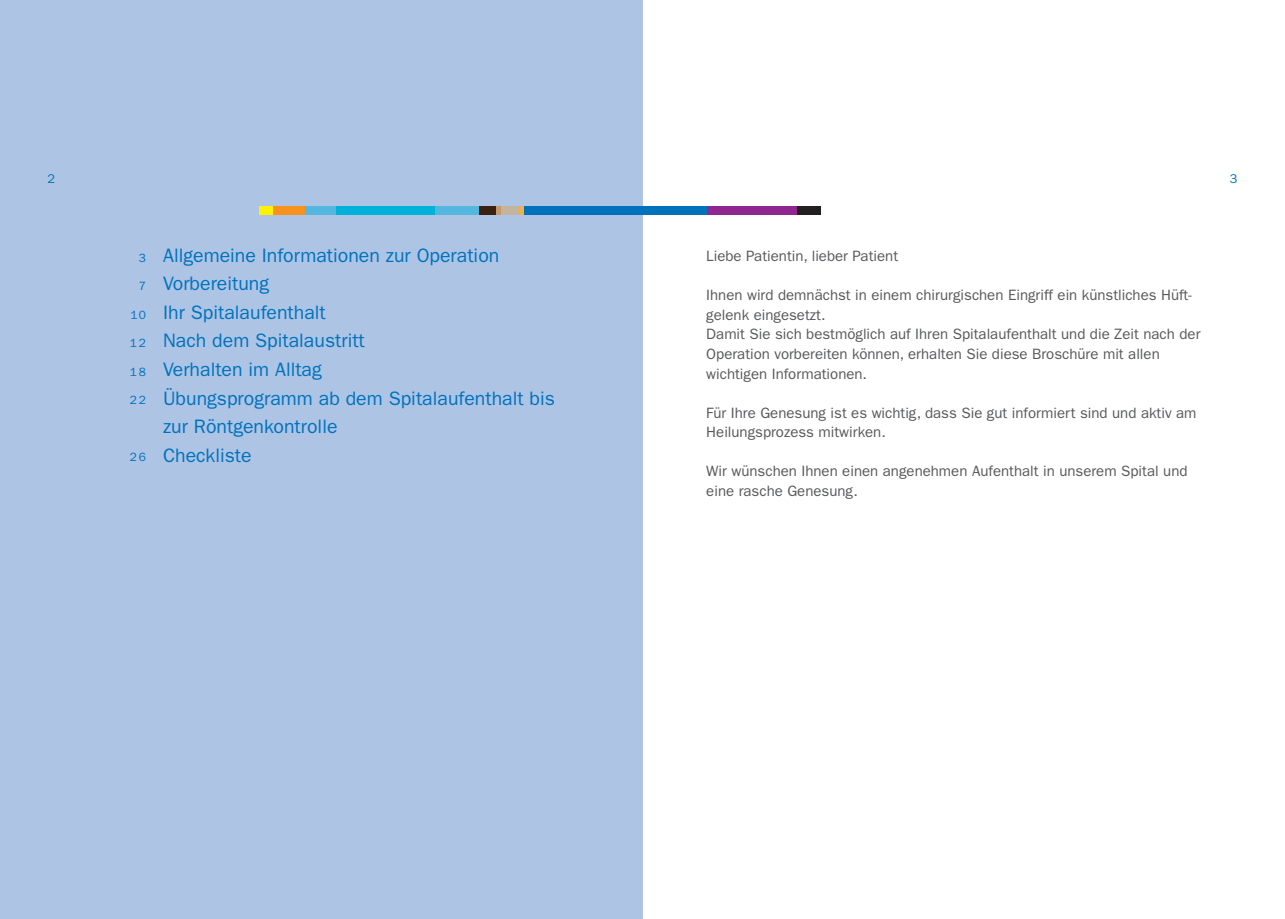
<style>
.page{position:relative;width:1285px;height:919px;background:#fff}
.page>*{position:absolute;margin:0;border:0;box-sizing:border-box;transform-origin:0 0}
.head_15pt{font:19.5px/28.5px "ITC Franklin Gothic Std";color:#0072bc}
.lauftext{font:15px/19.5px "ITC Franklin Gothic Std";color:#57585a}
.t1{font:12.75px "ITC Franklin Gothic Std";color:#0072bc}
.t2{font:12px "ITC Franklin Gothic Std";letter-spacing:.15em;color:#0072bc}
</style>
<div class="page">
<div style="left:0;top:0;width:642px;height:918px;background:#adc4e5"></div>
<div style="left:259px;top:207px;width:14px;height:8px;background:#fff101"></div>
<div style="left:273px;top:207px;width:32px;height:8px;background:#f7931d"></div>
<div style="left:305px;top:207px;width:31px;height:8px;background:#54b7df"></div>
<div style="left:336px;top:207px;width:99px;height:8px;background:#00b1d9"></div>
<div style="left:523px;top:207px;width:184px;height:8px;background:#0072bc"></div>
<div style="left:477px;top:207px;width:19px;height:8px;background:#3a2111"></div>
<div style="left:495px;top:207px;width:6px;height:8px;background:#c39a6b"></div>
<div style="left:501px;top:207px;width:19px;height:8px;background:#c3b49b"></div>
<svg style="left:520px;top:207px;width:3px;height:8px"></svg>
<div style="left:796px;top:207px;width:25px;height:8px;background:#231f20"></div>
<div style="left:706px;top:207px;width:90px;height:8px;background:#90268f"></div>
<div style="left:435px;top:207px;width:43px;height:8px;background:#54b7df"></div>
<p class="t1" style="left:48px;top:172px;width:9px">2</p>
<p class="t1" style="left:1229px;top:172px;width:9px">3</p>
<p class="t2" style="left:139px;top:251px;width:9px">3</p>
<p class="t2" style="left:139px;top:279px;width:9px">7</p>
<p class="t2" style="left:130px;top:308px;width:17px">10</p>
<p class="t2" style="left:130px;top:336px;width:18px">12</p>
<p class="t2" style="left:130px;top:365px;width:18px">18</p>
<p class="t2" style="left:130px;top:393px;width:18px">22</p>
<p class="t2" style="left:130px;top:450px;width:18px">26</p>
<p class="head_15pt" style="left:163px;top:241px;width:338px">Allgemeine Informationen zur Operation<br>Vorbereitung</p>
<p class="head_15pt" style="left:163px;top:298px;width:164px">Ihr Spitalaufenthalt</p>
<p class="head_15pt" style="left:163px;top:327px;width:203px">Nach dem Spitalaustritt</p>
<p class="head_15pt" style="left:163px;top:355px;width:160px">Verhalten im Alltag</p>
<p class="head_15pt" style="left:163px;top:384px;width:393px">Übungsprogramm ab dem Spitalaufenthalt bis zur Röntgenkontrolle</p>
<p class="head_15pt" style="left:163px;top:441px;width:90px">Checkliste</p>
<p class="lauftext" style="left:706px;top:247px;width:193px">Liebe Patientin, lieber Patient</p>
<p class="lauftext" style="left:706px;top:286px;width:487px">Ihnen wird demnächst in einem chirurgischen Eingriff ein künstliches Hüft&shy;gelenk eingesetzt.</p>
<p class="lauftext" style="left:706px;top:325px;width:495px">Damit Sie sich bestmöglich auf Ihren Spitalaufenthalt und die Zeit nach der<br>Operation vorbereiten können, erhalten Sie diese Broschüre mit allen wichtigen Informationen.</p>
<p class="lauftext" style="left:706px;top:403px;width:491px">Für Ihre Genesung ist es wichtig, dass Sie gut informiert sind und aktiv am<br>Heilungsprozess mitwirken.</p>
<p class="lauftext" style="left:706px;top:461px;width:482px">Wir wünschen Ihnen einen angenehmen Aufenthalt in unserem Spital und eine rasche Genesung.</p>
</div>
